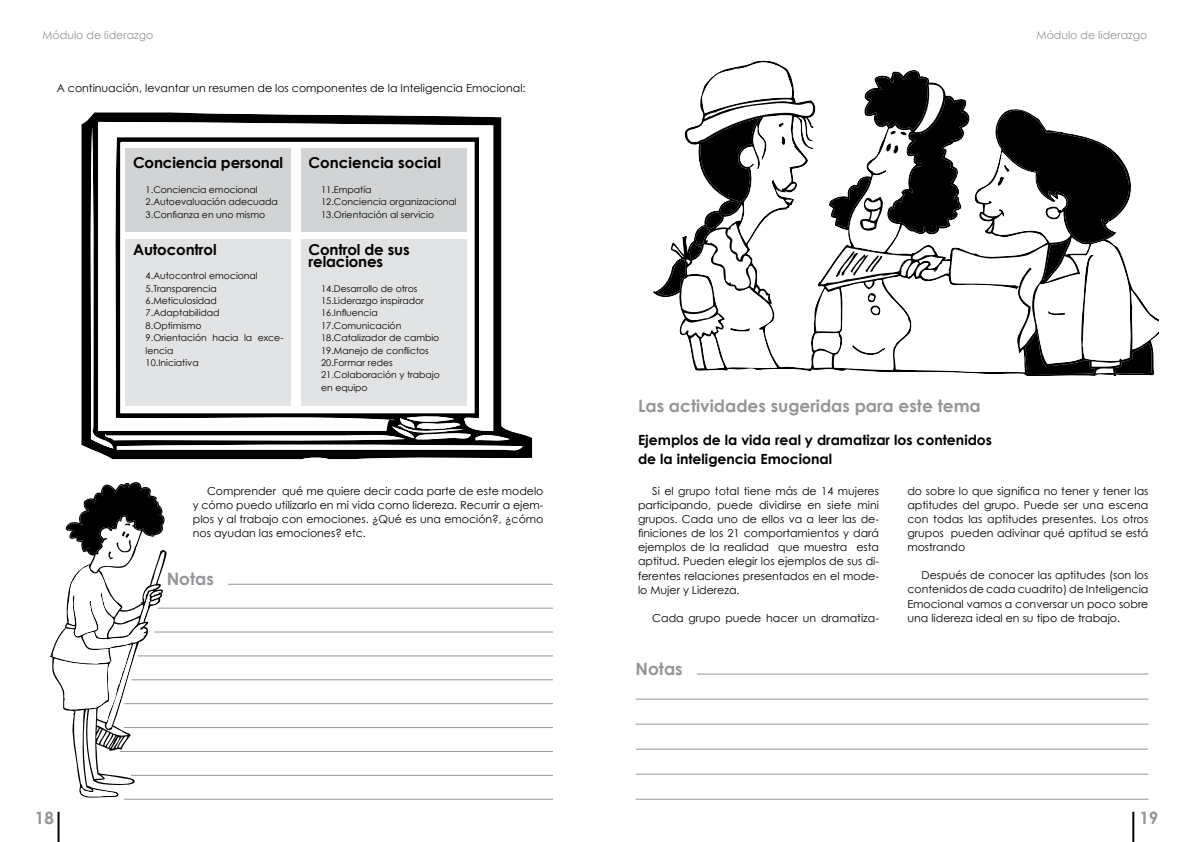
<style>
.page{position:relative;width:1191px;height:842px;background:#fff}
.page>*{position:absolute;margin:0;border:0;box-sizing:border-box;transform-origin:0 0}
.t1{font:700 17px "Century Gothic";color:#939598}
.t2{font:700 15px/12.4px "Century Gothic";letter-spacing:-.01em;color:#000}
.t3{font:700 14px/19px "Century Gothic";color:#000}
.t4{font:11px/14px "Century Gothic";color:#000;text-align:justify}
.t5{font:11px "Century Gothic";color:#939598}
.t6{font:9.3px/12.4px "Century Gothic";color:#000}
</style>
<div class="page">
<hr style="left:58px;top:812px;width:2px;height:30px;background:#000">
<hr style="left:1132px;top:812px;width:2px;height:30px;background:#000">
<svg style="left:657px;top:62px;width:501px;height:312px"></svg>
<svg style="left:81px;top:112px;width:451px;height:348px"></svg>
<div style="left:126px;top:148px;width:165px;height:84px;background:#d1d3d4"></div>
<div style="left:301px;top:148px;width:165px;height:84px;background:#d1d3d4"></div>
<div style="left:126px;top:239px;width:165px;height:167px;background:#e2e3e4"></div>
<div style="left:301px;top:239px;width:165px;height:167px;background:#e2e3e4"></div>
<svg style="left:50px;top:482px;width:117px;height:316px"></svg>
<hr style="left:124px;top:799px;width:429px;height:1px;background:#939598">
<hr style="left:131px;top:775px;width:422px;height:1px;background:#939598">
<hr style="left:120px;top:751px;width:433px;height:1px;background:#939598">
<hr style="left:124px;top:727px;width:429px;height:1px;background:#939598">
<hr style="left:124px;top:703px;width:429px;height:1px;background:#939598">
<hr style="left:131px;top:679px;width:422px;height:1px;background:#939598">
<hr style="left:137px;top:656px;width:416px;height:1px;background:#939598">
<hr style="left:154px;top:632px;width:399px;height:1px;background:#939598">
<hr style="left:158px;top:608px;width:395px;height:1px;background:#939598">
<hr style="left:167px;top:584px;width:386px;height:1px;background:#939598">
<hr style="left:635px;top:674px;width:513px;height:1px;background:#939598">
<hr style="left:635px;top:699px;width:513px;height:1px;background:#939598">
<hr style="left:635px;top:724px;width:513px;height:1px;background:#939598">
<hr style="left:635px;top:749px;width:513px;height:1px;background:#939598">
<hr style="left:635px;top:774px;width:513px;height:1px;background:#939598">
<hr style="left:635px;top:799px;width:513px;height:1px;background:#939598">
<div style="left:167px;top:572px;width:61px;height:14px;background:#fff"></div>
<div style="left:635px;top:662px;width:62px;height:14px;background:#fff"></div>
<p class="t5" style="left:43px;top:28px;width:112px">Módulo de liderazgo</p>
<p class="t4" style="left:57px;top:81px;width:470px">A continuación, levantar un resumen de los componentes de la Inteligencia Emocional:</p>
<h2 class="t2" style="left:133px;top:156px;width:151px">Conciencia personal</h2>
<p class="t6" style="left:146px;top:183px;width:134px">1.Conciencia emocional<br>2.Autoevaluación adecuada<br>3.Confianza en uno mismo</p>
<h2 class="t2" style="left:133px;top:243px;width:85px">Autocontrol</h2>
<p class="t6" style="left:146px;top:270px;width:139px">4.Autocontrol emocional<br>5.Transparencia<br>6.Meticulosidad<br>7.Adaptabilidad<br>8.Optimismo<br>9.Orientación hacia la exce&shy;lencia<br>10.Iniciativa</p>
<h2 class="t2" style="left:308px;top:156px;width:134px">Conciencia social</h2>
<p class="t6" style="left:321px;top:183px;width:137px">11.Empatía<br>12.Conciencia organizacional<br>13.Orientación al servicio</p>
<h2 class="t2" style="left:308px;top:243px;width:103px">Control de sus relaciones</h2>
<p class="t6" style="left:321px;top:282px;width:120px">14.Desarrollo de otros<br>15.Liderazgo inspirador<br>16.Influencia<br>17.Comunicación<br>18.Catalizador de cambio<br>19.Manejo de conflictos<br>20.Formar redes<br>21.Colaboración y trabajo en equipo</p>
<p class="t4" style="left:193px;top:484px;width:352px;text-indent:14px">Comprender qué me quiere decir cada parte de este modelo y cómo puedo utilizarlo en mi vida como lidereza. Recurrir a ejem&shy;plos y al trabajo con emociones. ¿Qué es una emoción?, ¿cómo nos ayudan las emociones? etc.</p>
<h1 class="t1" style="left:35px;top:807px;width:21px">18</h1>
<h1 class="t1" style="left:167px;top:568px;width:49px">Notas</h1>
<p class="t5" style="left:1036px;top:28px;width:112px">Módulo de liderazgo</p>
<h1 class="t1" style="left:638px;top:396px;width:344px">Las actividades sugeridas para este tema</h1>
<p class="t3" style="left:638px;top:430px;width:355px">Ejemplos de la vida real y dramatizar los contenidos de la inteligencia Emocional</p>
<p class="t4" style="left:638px;top:484px;width:242px;text-indent:14px">Si el grupo total tiene más de 14 mujeres participando, puede dividirse en siete mini grupos. Cada uno de ellos va a leer las de&shy;finiciones de los 21 comportamientos y dará ejemplos de la realidad que muestra esta aptitud. Pueden elegir los ejemplos de sus di&shy;ferentes relaciones presentados en el mode&shy;lo Mujer y Lidereza.</p>
<p class="t4" style="left:652px;top:610px;width:228px">Cada grupo puede hacer un dramatiza-</p>
<p class="t4" style="left:907px;top:484px;width:242px">do sobre lo que significa no tener y tener las aptitudes del grupo. Puede ser una escena con todas las aptitudes presentes. Los otros grupos pueden adivinar qué aptitud se está mostrando</p>
<p class="t4" style="left:907px;top:568px;width:242px;text-indent:14px">Después de conocer las aptitudes (son los contenidos de cada cuadrito) de Inteligencia Emocional vamos a conversar un poco sobre una lidereza ideal en su tipo de trabajo.</p>
<h1 class="t1" style="left:635px;top:658px;width:49px">Notas</h1>
<h1 class="t1" style="left:1139px;top:807px;width:21px">19</h1>
</div>
